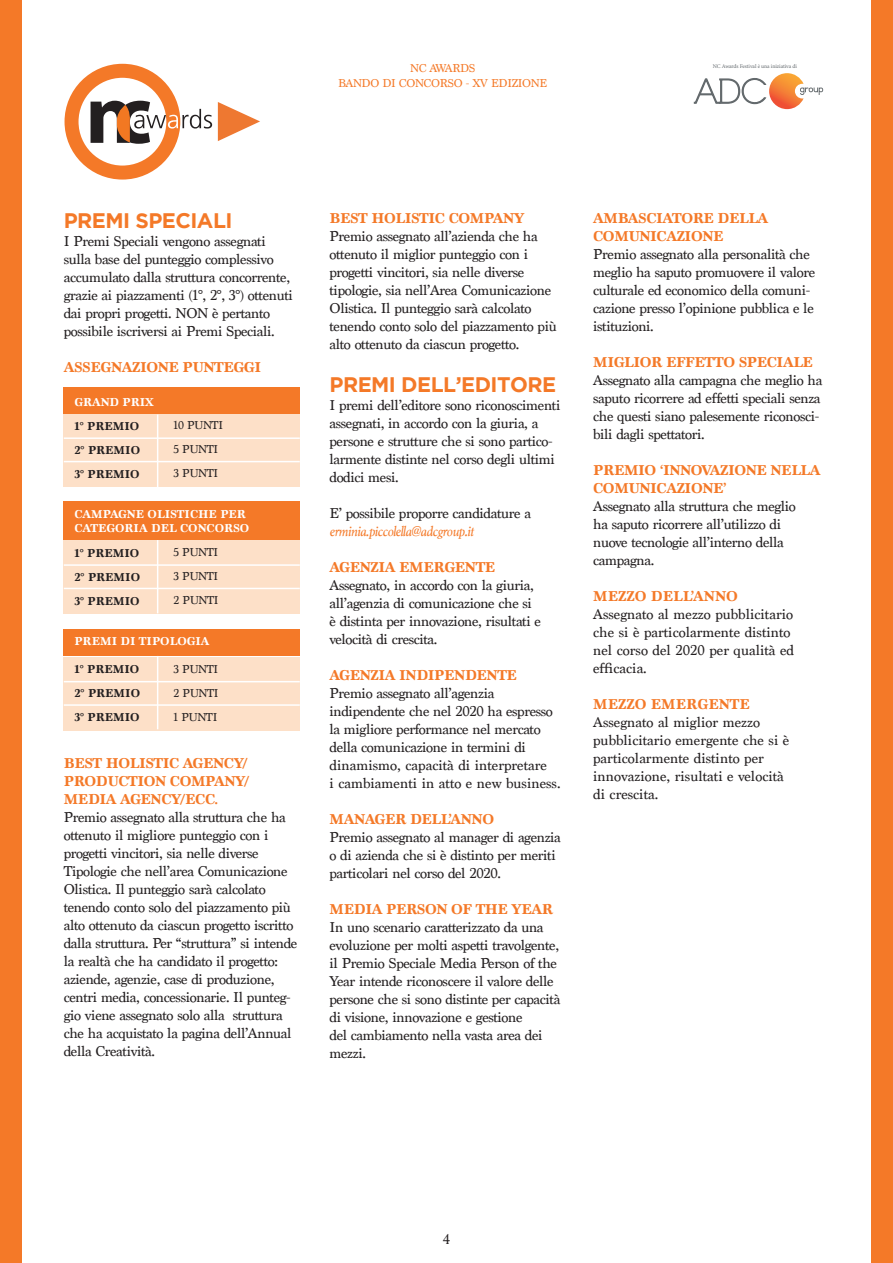
<style>
.page{position:relative;width:893px;height:1263px;background:#fff}
.page>*{position:absolute;margin:0;border:0;box-sizing:border-box;transform-origin:0 0}
.t1{font:700 21px "Gotham";letter-spacing:-.025em;color:#f47928}
.t2{font:15px/18px "Marion";letter-spacing:-.025em;color:#231f20}
.t3{font:15px/18px "Marion";color:#231f20}
.t4{font:700 15px/18px "Marion";letter-spacing:-.025em;color:#f47928}
.t5{font:italic 15px "Marion";letter-spacing:-.025em;color:#f47928}
.t6{font:700 15px "Marion";color:#f47928}
.t7{font:700 12px "Marion";color:#231f20}
.t8{font:700 12px "Marion";color:#fff}
.t9{font:12px "Marion";letter-spacing:-.025em;color:#231f20}
.t10{font:12px "Marion";letter-spacing:-.025em;color:#f47928}
.t11{font:5.7px "Minion Pro";letter-spacing:-.01em;color:#63696d}
.s1{font-weight:700;color:#f47928}
</style>
<div class="page">
<div style="left:872px;top:0;width:21px;height:1263px;background:#f47928"></div>
<div style="left:0;top:0;width:21px;height:1263px;background:#f47928"></div>
<svg style="left:693px;top:73px;width:130px;height:36px"></svg>
<svg style="left:72px;top:71px;width:101px;height:102px"></svg>
<div style="left:65px;top:64px;width:115px;height:116px;border:14px solid #f47928;border-radius:50%"></div>
<svg style="left:218px;top:102px;width:42px;height:39px"></svg>
<svg style="left:91px;top:101px;width:121px;height:43px"></svg>
<div style="left:64px;top:413px;width:236px;height:74px;background:#fde0c8"></div>
<div style="left:64px;top:387px;width:236px;height:27px;background:#f47928"></div>
<hr style="left:64px;top:437px;width:236px;height:2px;background:#fff">
<hr style="left:64px;top:461px;width:236px;height:1px;background:#fff">
<div style="left:64px;top:540px;width:236px;height:74px;background:#fde0c8"></div>
<div style="left:64px;top:502px;width:236px;height:38px;background:#f47928"></div>
<hr style="left:64px;top:564px;width:236px;height:2px;background:#fff">
<hr style="left:64px;top:588px;width:236px;height:1px;background:#fff">
<div style="left:64px;top:657px;width:236px;height:73px;background:#fde0c8"></div>
<div style="left:64px;top:629px;width:236px;height:27px;background:#f47928"></div>
<hr style="left:64px;top:681px;width:236px;height:1px;background:#fff">
<hr style="left:64px;top:704px;width:236px;height:2px;background:#fff">
<hr style="left:157px;top:415px;width:1px;height:73px;background:#fff">
<hr style="left:157px;top:540px;width:1px;height:73px;background:#fff">
<hr style="left:157px;top:656px;width:1px;height:73px;background:#fff">
<p class="t10" style="left:410px;top:61px;width:67px">NC AWARDS</p>
<p class="t11" style="left:713px;top:62px;width:85px">NC Awards Festival è una iniziativa di</p>
<p class="t10" style="left:338px;top:76px;width:211px">BANDO DI CONCORSO - XV EDIZIONE</p>
<p class="t1" style="left:64px;top:208px;width:170px">PREMI SPECIALI</p>
<p class="t2" style="left:64px;top:232px;width:204px">I Premi Speciali vengono assegnati</p>
<p class="t2" style="left:64px;top:250px;width:231px">sulla base del punteggio complessivo accumulato dalla struttura concorrente, grazie ai piazzamenti (1°, 2°, 3°) ottenuti dai propri progetti. NON è pertanto possibile iscriversi ai Premi Speciali.</p>
<p class="t4" style="left:64px;top:358px;width:199px">ASSEGNAZIONE PUNTEGGI</p>
<p class="t8" style="left:74px;top:395px;width:81px">GRAND PRIX</p>
<p class="t7" style="left:74px;top:419px;width:66px">1° PREMIO</p>
<p class="t7" style="left:74px;top:443px;width:67px">2° PREMIO</p>
<p class="t7" style="left:74px;top:467px;width:67px">3° PREMIO</p>
<p class="t9" style="left:174px;top:418px;width:51px">10 PUNTI</p>
<p class="t9" style="left:174px;top:442px;width:46px">5 PUNTI</p>
<p class="t9" style="left:174px;top:466px;width:46px">3 PUNTI</p>
<p class="t8" style="left:74px;top:507px;width:173px">CAMPAGNE OLISTICHE PER</p>
<p class="t8" style="left:74px;top:521px;width:176px">CATEGORIA DEL CONCORSO</p>
<p class="t7" style="left:74px;top:545px;width:66px">1° PREMIO</p>
<p class="t7" style="left:74px;top:569px;width:67px">2° PREMIO</p>
<p class="t7" style="left:74px;top:593px;width:67px">3° PREMIO</p>
<p class="t9" style="left:174px;top:545px;width:46px">5 PUNTI</p>
<p class="t9" style="left:174px;top:569px;width:46px">3 PUNTI</p>
<p class="t9" style="left:174px;top:593px;width:46px">2 PUNTI</p>
<p class="t8" style="left:74px;top:634px;width:137px">PREMI DI TIPOLOGIA</p>
<p class="t7" style="left:74px;top:662px;width:66px">1° PREMIO</p>
<p class="t7" style="left:74px;top:686px;width:67px">2° PREMIO</p>
<p class="t7" style="left:74px;top:710px;width:67px">3° PREMIO</p>
<p class="t9" style="left:174px;top:662px;width:46px">3 PUNTI</p>
<p class="t9" style="left:174px;top:686px;width:46px">2 PUNTI</p>
<p class="t9" style="left:174px;top:710px;width:45px">1 PUNTI</p>
<p class="t4" style="left:64px;top:754px;width:186px">BEST HOLISTIC AGENCY/</p>
<p class="t4" style="left:64px;top:772px;width:187px">PRODUCTION COMPANY/</p>
<p class="t2" style="left:64px;top:790px;width:224px"><span class="s1">MEDIA AGENCY/ECC.<br></span>Premio assegnato alla struttura che ha ottenuto il migliore punteggio con i progetti vincitori, sia nelle diverse</p>
<p class="t2" style="left:64px;top:862px;width:225px">Tipologie che nell’area Comunicazione</p>
<p class="t2" style="left:64px;top:880px;width:235px">Olistica. Il punteggio sarà calcolato tenendo conto solo del piazzamento più alto ottenuto da ciascun progetto iscritto dalla struttura. Per “struttura” si intende la realtà che ha candidato il progetto: aziende, agenzie, case di produzione, centri media, concessionarie. Il punteg&shy;gio viene assegnato solo alla struttura che ha acquistato la pagina dell’Annual della Creatività.</p>
<p class="t4" style="left:330px;top:209px;width:196px">BEST HOLISTIC COMPANY</p>
<p class="t2" style="left:330px;top:227px;width:210px">Premio assegnato all’azienda che ha</p>
<p class="t2" style="left:330px;top:245px;width:200px">ottenuto il miglior punteggio con i</p>
<p class="t2" style="left:330px;top:263px;width:229px">progetti vincitori, sia nelle diverse tipologie, sia nell’Area Comunicazione Olistica. Il punteggio sarà calcolato tenendo conto solo del piazzamento più alto ottenuto da ciascun progetto.</p>
<p class="t1" style="left:330px;top:373px;width:228px">PREMI DELL’EDITORE</p>
<p class="t2" style="left:330px;top:397px;width:232px">I premi dell’editore sono riconoscimenti assegnati, in accordo con la giuria, a persone e strutture che si sono partico&shy;larmente distinte nel corso degli ultimi dodici mesi.</p>
<p class="t2" style="left:330px;top:505px;width:203px">E’ possibile proporre candidature a</p>
<p class="t5" style="left:330px;top:522px;width:146px">erminia.piccolella@adcgroup.it</p>
<p class="t4" style="left:330px;top:559px;width:167px">AGENZIA EMERGENTE</p>
<p class="t2" style="left:330px;top:577px;width:206px">Assegnato, in accordo con la giuria,</p>
<p class="t2" style="left:330px;top:595px;width:213px">all’agenzia di comunicazione che si è distinta per innovazione, risultati e velocità di crescita.</p>
<p class="t4" style="left:330px;top:667px;width:189px">AGENZIA INDIPENDENTE</p>
<p class="t2" style="left:330px;top:685px;width:166px">Premio assegnato all’agenzia</p>
<p class="t2" style="left:330px;top:703px;width:225px">indipendente che nel 2020 ha espresso la migliore performance nel mercato</p>
<p class="t2" style="left:330px;top:739px;width:198px">della comunicazione in termini di</p>
<p class="t3" style="left:330px;top:757px;width:219px">dinamismo, capacità di interpretare</p>
<p class="t3" style="left:330px;top:775px;width:232px">i cambiamenti in atto e new business.</p>
<p class="t4" style="left:330px;top:811px;width:166px">MANAGER DELL’ANNO</p>
<p class="t2" style="left:330px;top:829px;width:233px">Premio assegnato al manager di agenzia o di azienda che si è distinto per meriti particolari nel corso del 2020.</p>
<p class="t4" style="left:330px;top:901px;width:225px">MEDIA PERSON OF THE YEAR</p>
<p class="t2" style="left:330px;top:919px;width:232px">In uno scenario caratterizzato da una evoluzione per molti aspetti travolgente, il Premio Speciale Media Person of the Year intende riconoscere il valore delle persone che si sono distinte per capacità di visione, innovazione e gestione</p>
<p class="t2" style="left:330px;top:1027px;width:215px">del cambiamento nella vasta area dei mezzi.</p>
<p class="t4" style="left:593px;top:209px;width:177px">AMBASCIATORE DELLA</p>
<p class="t4" style="left:593px;top:227px;width:132px">COMUNICAZIONE</p>
<p class="t2" style="left:593px;top:245px;width:223px">Premio assegnato alla personalità che meglio ha saputo promuovere il valore culturale ed economico della comuni&shy;cazione presso l’opinione pubblica e le istituzioni.</p>
<p class="t4" style="left:593px;top:353px;width:221px">MIGLIOR EFFETTO SPECIALE</p>
<p class="t2" style="left:593px;top:371px;width:231px">Assegnato alla campagna che meglio ha saputo ricorrere ad effetti speciali senza che questi siano palesemente riconosci&shy;bili dagli spettatori.</p>
<p class="t4" style="left:593px;top:461px;width:229px">PREMIO ‘INNOVAZIONE NELLA<br>COMUNICAZIONE’</p>
<p class="t2" style="left:593px;top:497px;width:204px">Assegnato alla struttura che meglio</p>
<p class="t2" style="left:593px;top:515px;width:189px">ha saputo ricorrere all’utilizzo di</p>
<p class="t2" style="left:593px;top:533px;width:192px">nuove tecnologie all’interno della</p>
<p class="t2" style="left:593px;top:551px;width:63px">campagna.</p>
<p class="t6" style="left:593px;top:587px;width:146px">MEZZO DELL’ANNO</p>
<p class="t3" style="left:593px;top:605px;width:201px">Assegnato al mezzo pubblicitario</p>
<p class="t3" style="left:593px;top:623px;width:199px">che si è particolarmente distinto</p>
<p class="t3" style="left:593px;top:641px;width:202px">nel corso del 2020 per qualità ed efficacia.</p>
<p class="t6" style="left:593px;top:695px;width:158px">MEZZO EMERGENTE</p>
<p class="t3" style="left:593px;top:713px;width:168px">Assegnato al miglior mezzo</p>
<p class="t3" style="left:593px;top:731px;width:198px">pubblicitario emergente che si è</p>
<p class="t3" style="left:593px;top:749px;width:172px">particolarmente distinto per</p>
<p class="t3" style="left:593px;top:767px;width:192px">innovazione, risultati e velocità</p>
<p class="t3" style="left:593px;top:785px;width:67px">di crescita.</p>
<p class="t2" style="left:443px;top:1230px;width:9px">4</p>
</div>
